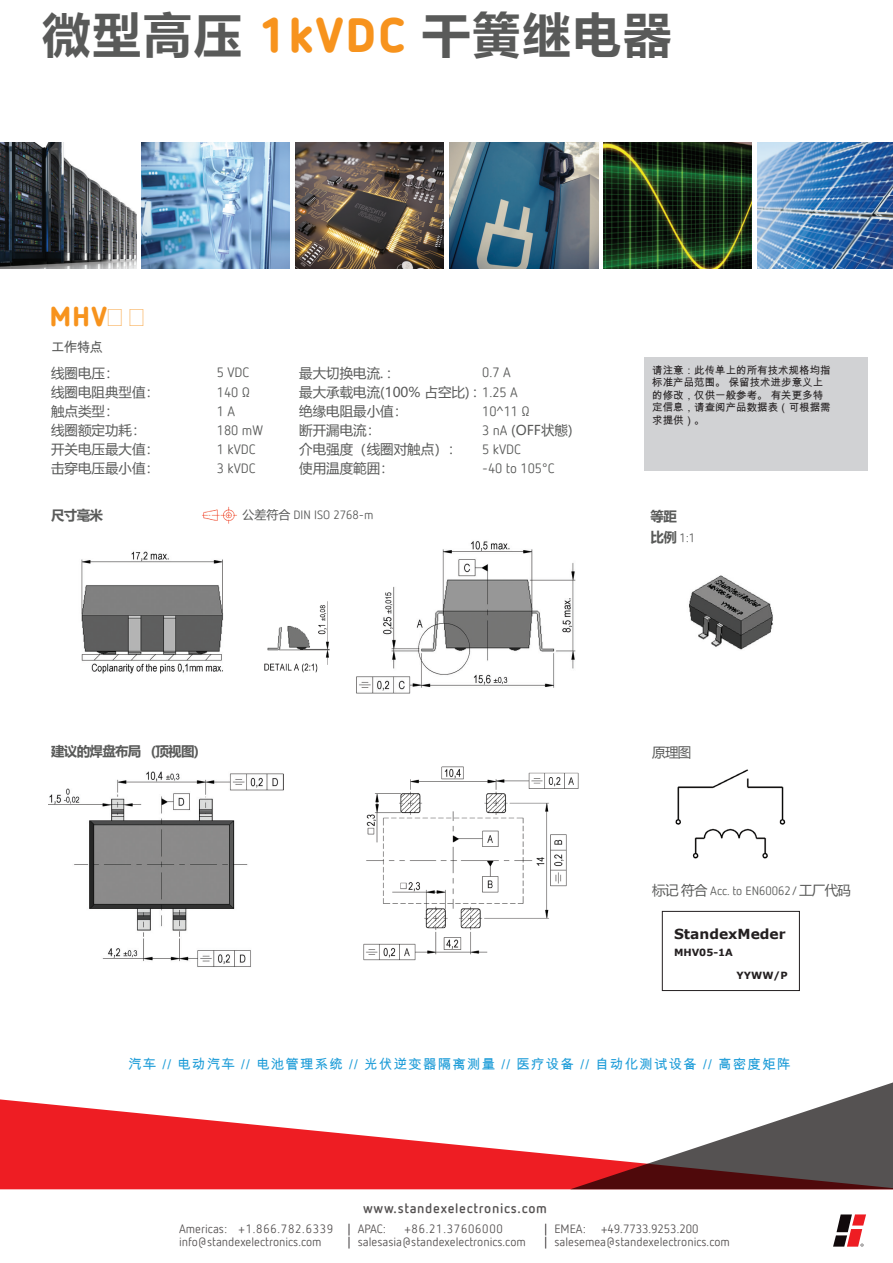
<style>
.page{position:relative;width:893px;height:1263px;background:#fff}
.page>*{position:absolute;margin:0;border:0;box-sizing:border-box;transform-origin:0 0}
.t1{font:700 48px "Microsoft Ya Hei";letter-spacing:.05em;color:#595a59}
.t2{font:900 27px "Netto Offc";color:#f7931d}
.t3{font:700 13.8px "Verdana";color:#231f20}
.t4{font:13.5px "Microsoft Ya Hei";color:#595a59}
.t5{font:13.5px "Netto Offc";color:#595a59}
.t6{font:13.5px "Arial Unicode MS";letter-spacing:.09em;color:#1d9cd8}
.t7{font:700 13.5px "Netto Offc";letter-spacing:.05em;color:#555252}
.t8{font:700 13.5px "Microsoft Ya Hei";letter-spacing:-.05em;color:#595a59}
.t9{font:13.5px "Arial Unicode MS";color:#595a59}
.t10{font:12px "Netto Offc";color:#555252}
.t11{font:12px "Netto Offc";color:#595a59}
.t12{font:12px "Netto Offc";letter-spacing:.06em;color:#555252}
.t13{font:10.5px "Arial Unicode MS";color:#231f20}
.t14{font:700 9.9px "Verdana";color:#231f20}
.s1{font-family:"Netto Offc";font-weight:900;color:#f7931d}
.s2{font-family:"Arial"}
.s3{font-family:"Netto Offc"}
.s4{font-family:"Microsoft Ya Hei"}
.s5{font-family:"Microsoft Ya Hei";font-weight:700;font-size:13.5px}
.s6{font-family:"Microsoft Ya Hei";font-size:13.5px}
.s7{color:#231f20}
</style>
<div class="page">
<img style="left:141px;top:143px;width:149px;height:126px">
<img style="left:295px;top:143px;width:149px;height:126px">
<img style="left:0;top:143px;width:136px;height:126px">
<img style="left:449px;top:143px;width:149px;height:126px">
<img style="left:603px;top:143px;width:149px;height:126px">
<img style="left:757px;top:143px;width:136px;height:126px">
<svg style="left:833px;top:1214px;width:33px;height:33px"></svg>
<svg style="left:0;top:1099px;width:570px;height:90px;fill:#ee1d23"></svg>
<svg style="left:570px;top:1082px;width:323px;height:107px"></svg>
<img style="left:675px;top:769px;width:111px;height:90px">
<div style="left:662px;top:911px;width:138px;height:80px;border:1px solid #231f20"></div>
<img style="left:49px;top:771px;width:235px;height:196px">
<img style="left:363px;top:766px;width:216px;height:195px">
<img style="left:81px;top:551px;width:142px;height:123px">
<img style="left:264px;top:601px;width:66px;height:72px">
<img style="left:356px;top:541px;width:220px;height:153px">
<img style="left:689px;top:575px;width:84px;height:75px">
<img style="left:202px;top:506px;width:35px;height:18px">
<div style="left:644px;top:357px;width:223px;height:114px;background:#d1d2d4"></div>
<p class="t1" style="left:43px;top:1px;width:631px">微型高压 <span class="s1">1kVDC</span> 干簧继电器</p>
<p class="t2" style="left:50px;top:299px;width:95px">MHV<span class="s2">系列</span></p>
<p class="t9" style="left:51px;top:338px;width:53px">工作特点</p>
<p class="t4" style="left:51px;top:364px;width:69px">线圈电压：</p>
<p class="t5" style="left:217px;top:364px;width:34px">5 VDC</p>
<p class="t4" style="left:51px;top:383px;width:109px">线圈电阻典型值：</p>
<p class="t5" style="left:217px;top:384px;width:35px">140 Ω</p>
<p class="t4" style="left:51px;top:402px;width:69px">触点类型：</p>
<p class="t5" style="left:217px;top:403px;width:20px">1 A</p>
<p class="t4" style="left:51px;top:421px;width:96px">线圈额定功耗：</p>
<p class="t5" style="left:217px;top:422px;width:48px">180 mW</p>
<p class="t4" style="left:51px;top:440px;width:109px">开关电压最大值：</p>
<p class="t5" style="left:217px;top:441px;width:40px">1 kVDC</p>
<p class="t4" style="left:51px;top:459px;width:109px">击穿电压最小值：</p>
<p class="t5" style="left:217px;top:460px;width:40px">3 kVDC</p>
<p class="t4" style="left:299px;top:364px;width:93px">最大切换电流. :</p>
<p class="t5" style="left:482px;top:364px;width:30px">0.7 A</p>
<p class="t4" style="left:299px;top:383px;width:220px">最大承载电流(100% 占空比) : <span class="s3">1.25 A</span></p>
<p class="t4" style="left:299px;top:402px;width:110px">绝缘电阻最小值：</p>
<p class="t5" style="left:482px;top:403px;width:49px">10^11 Ω</p>
<p class="t4" style="left:299px;top:421px;width:82px">断开漏电流：</p>
<p class="t4" style="left:482px;top:421px;width:92px"><span class="s3">3 nA</span> (OFF状態)</p>
<p class="t4" style="left:299px;top:440px;width:164px">介电强度（线圈对触点）：</p>
<p class="t5" style="left:482px;top:441px;width:40px">5 kVDC</p>
<p class="t4" style="left:299px;top:459px;width:96px">使用温度範囲：</p>
<p class="t5" style="left:482px;top:460px;width:74px">-40 to 105°C</p>
<p class="t8" style="left:51px;top:506px;width:53px">尺寸毫米</p>
<p class="t11" style="left:242px;top:508px;width:133px"><span class="s4">公差符合</span> DIN ISO 2768-m</p>
<p class="t13" style="left:652px;top:362px;width:180px">请注意：此传单上的所有技术规格均指</p>
<p class="t13" style="left:652px;top:375px;width:172px">标准产品范围。 保留技术进步意义上</p>
<p class="t13" style="left:652px;top:387px;width:172px">的修改，仅供一般参考。 有关更多特</p>
<p class="t13" style="left:652px;top:400px;width:180px">定信息，请查阅产品数据表（可根据需</p>
<p class="t13" style="left:652px;top:413px;width:54px">求提供）。</p>
<p class="t8" style="left:651px;top:506px;width:28px">等距</p>
<p class="t11" style="left:651px;top:530px;width:46px"><span class="s5">比例</span> 1:1</p>
<p class="t8" style="left:51px;top:742px;width:150px">建议的焊盘布局 (顶视图)</p>
<p class="t4" style="left:652px;top:743px;width:41px">原理图</p>
<p class="t11" style="left:652px;top:884px;width:200px"><span class="s6">标记 符合</span> Acc. to EN60062/ <span class="s6">工厂代码</span></p>
<p class="t3" style="left:674px;top:924px;width:113px">StandexMeder</p>
<p class="t14" style="left:674px;top:945px;width:60px">MHV05-1A</p>
<p class="t14" style="left:737px;top:968px;width:53px">YYWW/P</p>
<p class="t6" style="left:128px;top:1055px;width:664px">汽车 // 电动汽车 // 电池管理系统 // 光伏逆变器隔离测量 // 医疗设备 // 自动化测试设备 // 高密度矩阵</p>
<p class="t7" style="left:363px;top:1200px;width:185px">www.standexelectronics.com</p>
<p class="t10" style="left:179px;top:1221px;width:208px">Americas: +1.866.782.6339 <span class="s7">|</span> APAC:</p>
<p class="t12" style="left:404px;top:1221px;width:100px">+86.21.37606000</p>
<p class="t10" style="left:544px;top:1221px;width:43px"><span class="s7">|</span> EMEA:</p>
<p class="t10" style="left:601px;top:1221px;width:99px">+49.7733.9253.200</p>
<p class="t10" style="left:179px;top:1234px;width:144px">info@standexelectronics.com</p>
<p class="t10" style="left:347px;top:1234px;width:180px"><span class="s7">|</span> salesasia@standexelectronics.com</p>
<p class="t10" style="left:544px;top:1234px;width:187px"><span class="s7">|</span> salesemea@standexelectronics.com</p>
</div>
